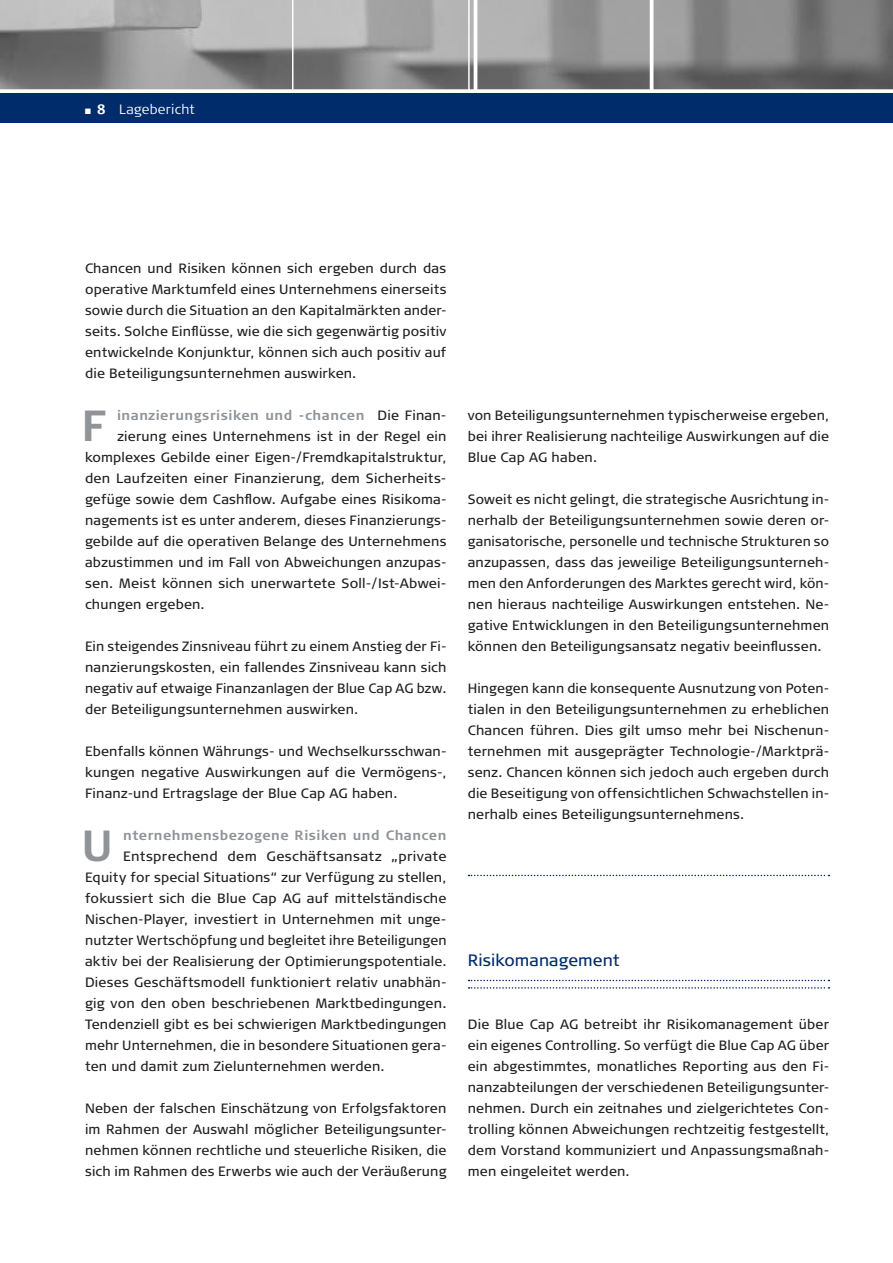
<style>
.page{position:relative;width:893px;height:1263px;background:#fff}
.page>*{position:absolute;margin:0;border:0;box-sizing:border-box;transform-origin:0 0}
.t1{font:700 43.5px "Signa Normal";color:#909498}
.t2{font:16.5px "Signa Normal";letter-spacing:.005em;color:#002c6b}
.t3{font:13.5px/21px "Signa Normal";letter-spacing:.015em;color:#231f20;text-align:justify}
.t4{font:700 13.5px "Signa Normal";letter-spacing:.035em;color:#909498}
.t5{font:300 13.5px "Signa Column";letter-spacing:.02em;color:#fff}
.s1{font-weight:700}
.s2{font-weight:400;color:#231f20}
</style>
<div class="page">
<svg style="left:468px;top:875px;width:361px;height:1px"></svg>
<svg style="left:468px;top:980px;width:361px;height:1px"></svg>
<svg style="left:468px;top:987px;width:361px;height:2px"></svg>
<div style="left:0;top:94px;width:893px;height:29px;background:#002c6b"></div>
<img style="left:0;top:0;width:893px;height:89px">
<hr style="left:474px;top:0;width:3px;height:91px;background:#fff">
<hr style="left:468px;top:0;width:2px;height:91px;background:#fff">
<hr style="left:650px;top:0;width:3px;height:91px;background:#fff">
<hr style="left:292px;top:0;width:1px;height:89px;background:#fff">
<p class="t5" style="left:97px;top:101px;width:99px"><span class="s1">8</span> Lagebericht</p>
<p class="t3" style="left:85px;top:258px;width:363px">Chancen und Risiken können sich ergeben durch das operative Marktumfeld eines Unternehmens einerseits sowie durch die Situation an den Kapitalmärkten ander&shy;seits. Solche Einflüsse, wie die sich gegenwärtig positiv entwickelnde Konjunktur, können sich auch positiv auf die Beteiligungsunternehmen auswirken.</p>
<h1 class="t1" style="left:81px;top:400px;width:27px">F</h1>
<p class="t4" style="left:117px;top:407px;width:331px">inanzierungsrisiken und -chancen <span class="s2">Die Finan-</span></p>
<p class="t3" style="left:117px;top:426px;width:331px">zierung eines Unternehmens ist in der Regel ein</p>
<p class="t3" style="left:85px;top:447px;width:363px">komplexes Gebilde einer Eigen-/Fremdkapitalstruktur,</p>
<p class="t3" style="left:85px;top:468px;width:363px">den Laufzeiten einer Finanzierung, dem Sicherheits-</p>
<p class="t3" style="left:85px;top:489px;width:363px">gefüge sowie dem Cashflow. Aufgabe eines Risikoma-</p>
<p class="t3" style="left:85px;top:510px;width:363px">nagements ist es unter anderem, dieses Finanzierungs-</p>
<p class="t3" style="left:85px;top:531px;width:363px">gebilde auf die operativen Belange des Unternehmens</p>
<p class="t3" style="left:85px;top:552px;width:363px">abzustimmen und im Fall von Abweichungen anzupas-</p>
<p class="t3" style="left:85px;top:573px;width:363px">sen. Meist können sich unerwartete Soll-/Ist-Abwei-</p>
<p class="t3" style="left:85px;top:594px;width:121px">chungen ergeben.</p>
<p class="t3" style="left:85px;top:636px;width:363px">Ein steigendes Zinsniveau führt zu einem Anstieg der Fi&shy;nanzierungskosten, ein fallendes Zinsniveau kann sich negativ auf etwaige Finanzanlagen der Blue Cap AG bzw. der Beteiligungsunternehmen auswirken.</p>
<p class="t3" style="left:85px;top:741px;width:363px">Ebenfalls können Währungs- und Wechselkursschwan&shy;kungen negative Auswirkungen auf die Vermögens-, Finanz-und Ertragslage der Blue Cap AG haben.</p>
<h1 class="t1" style="left:82px;top:820px;width:33px">U</h1>
<p class="t4" style="left:123px;top:827px;width:325px">nternehmensbezogene Risiken und Chancen</p>
<p class="t3" style="left:85px;top:846px;width:363px;text-indent:38px">Entsprechend dem Geschäftsansatz „private Equity for special Situations“ zur Verfügung zu stellen, fokussiert sich die Blue Cap AG auf mittelständische Nischen-Player, investiert in Unternehmen mit unge&shy;nutzter Wertschöpfung und begleitet ihre Beteiligungen aktiv bei der Realisierung der Optimierungspotentiale.<br>Dieses Geschäftsmodell funktioniert relativ unabhän&shy;gig von den oben beschriebenen Marktbedingungen.<br>Tendenziell gibt es bei schwierigen Marktbedingungen mehr Unternehmen, die in besondere Situationen gera&shy;ten und damit zum Zielunternehmen werden.</p>
<p class="t3" style="left:85px;top:1098px;width:363px">Neben der falschen Einschätzung von Erfolgsfaktoren im Rahmen der Auswahl möglicher Beteiligungsunter&shy;nehmen können rechtliche und steuerliche Risiken, die sich im Rahmen des Erwerbs wie auch der Veräußerung</p>
<p class="t3" style="left:468px;top:405px;width:363px">von Beteiligungsunternehmen typischerweise ergeben, bei ihrer Realisierung nachteilige Auswirkungen auf die Blue Cap AG haben.</p>
<p class="t3" style="left:468px;top:489px;width:363px">Soweit es nicht gelingt, die strategische Ausrichtung in&shy;nerhalb der Beteiligungsunternehmen sowie deren or&shy;ganisatorische, personelle und technische Strukturen so anzupassen, dass das jeweilige Beteiligungsunterneh&shy;men den Anforderungen des Marktes gerecht wird, kön&shy;nen hieraus nachteilige Auswirkungen entstehen. Ne&shy;gative Entwicklungen in den Beteiligungsunternehmen können den Beteiligungsansatz negativ beeinflussen.</p>
<p class="t3" style="left:468px;top:678px;width:363px">Hingegen kann die konsequente Ausnutzung von Poten&shy;tialen in den Beteiligungsunternehmen zu erheblichen Chancen führen. Dies gilt umso mehr bei Nischenun&shy;ternehmen mit ausgeprägter Technologie-/Marktprä&shy;senz. Chancen können sich jedoch auch ergeben durch die Beseitigung von offensichtlichen Schwachstellen in&shy;nerhalb eines Beteiligungsunternehmens.</p>
<p class="t2" style="left:468px;top:951px;width:153px">Risikomanagement</p>
<p class="t3" style="left:468px;top:1014px;width:363px">Die Blue Cap AG betreibt ihr Risikomanagement über ein eigenes Controlling. So verfügt die Blue Cap AG über ein abgestimmtes, monatliches Reporting aus den Fi&shy;nanzabteilungen der verschiedenen Beteiligungsunter&shy;nehmen. Durch ein zeitnahes und zielgerichtetes Con&shy;trolling können Abweichungen rechtzeitig festgestellt, dem Vorstand kommuniziert und Anpassungsmaßnah&shy;men eingeleitet werden.</p>
</div>
